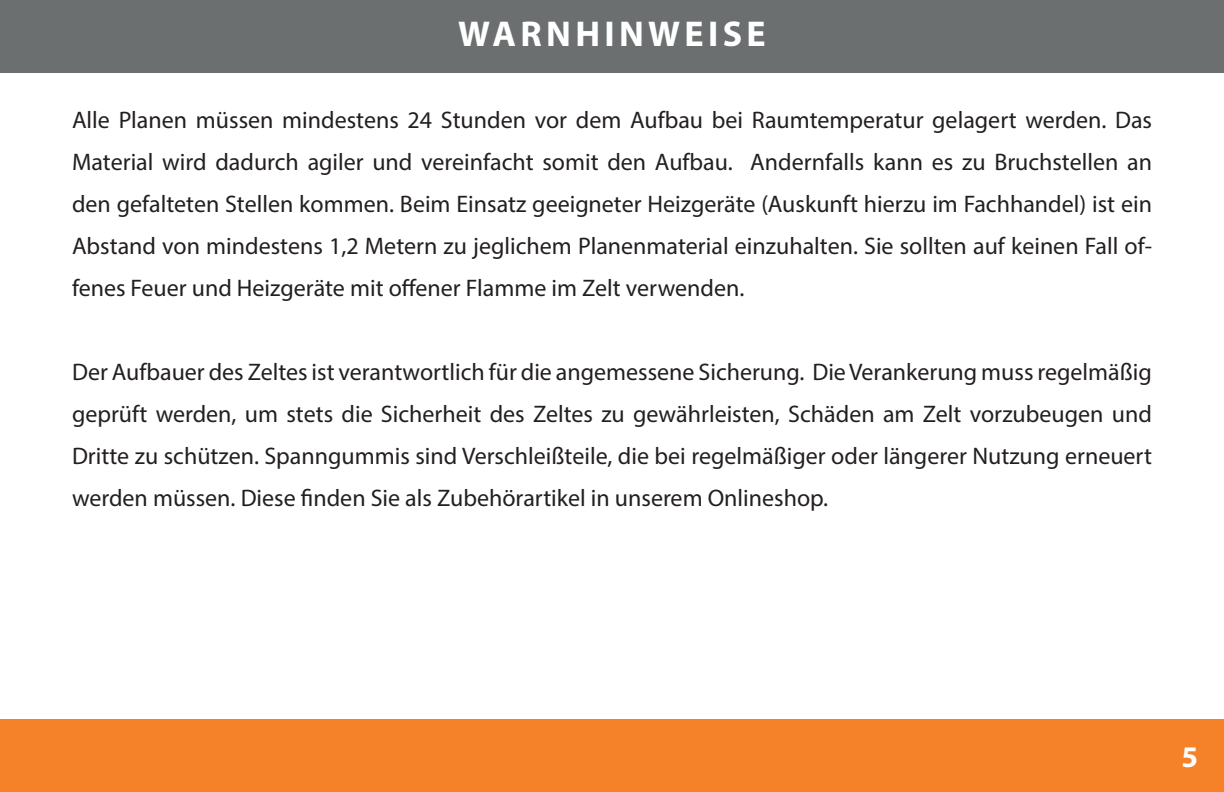
<style>
.page{position:relative;width:1224px;height:792px;background:#fff}
.page>*{position:absolute;margin:0;border:0;box-sizing:border-box;transform-origin:0 0}
.t1{font:700 36px "Myriad Pro";letter-spacing:.12em;color:#fff}
.t2{font:700 30px "Myriad Pro";color:#fff}
.t3{font:24px/42px "Myriad Pro";color:#231f20;text-align:justify}
</style>
<div class="page">
<div style="left:0;top:719px;width:1224px;height:72px;background:#f58229"></div>
<div style="left:0;top:1px;width:1224px;height:72px;background:#6b6f70"></div>
<h1 class="t1" style="left:458px;top:10px;width:309px">WARNHINWEISE</h1>
<p class="t3" style="left:72px;top:98px;width:1082px">Alle Planen müssen mindestens 24 Stunden vor dem Aufbau bei Raumtemperatur gelagert werden. Das Material wird dadurch agiler und vereinfacht somit den Aufbau. Andernfalls kann es zu Bruchstellen an den gefalteten Stellen kommen. Beim Einsatz geeigneter Heizgeräte (Auskunft hierzu im Fachhandel) ist ein Abstand von mindestens 1,2 Metern zu jeglichem Planenmaterial einzuhalten. Sie sollten auf keinen Fall of&shy;fenes Feuer und Heizgeräte mit offener Flamme im Zelt verwenden.</p>
<p class="t3" style="left:72px;top:350px;width:1082px">Der Aufbauer des Zeltes ist verantwortlich für die angemessene Sicherung. Die Verankerung muss regelmäßig geprüft werden, um stets die Sicherheit des Zeltes zu gewährleisten, Schäden am Zelt vorzubeugen und Dritte zu schützen. Spanngummis sind Verschleißteile, die bei regelmäßiger oder längerer Nutzung erneuert werden müssen. Diese finden Sie als Zubehörartikel in unserem Onlineshop.</p>
<p class="t2" style="left:1181px;top:737px;width:18px">5</p>
</div>
